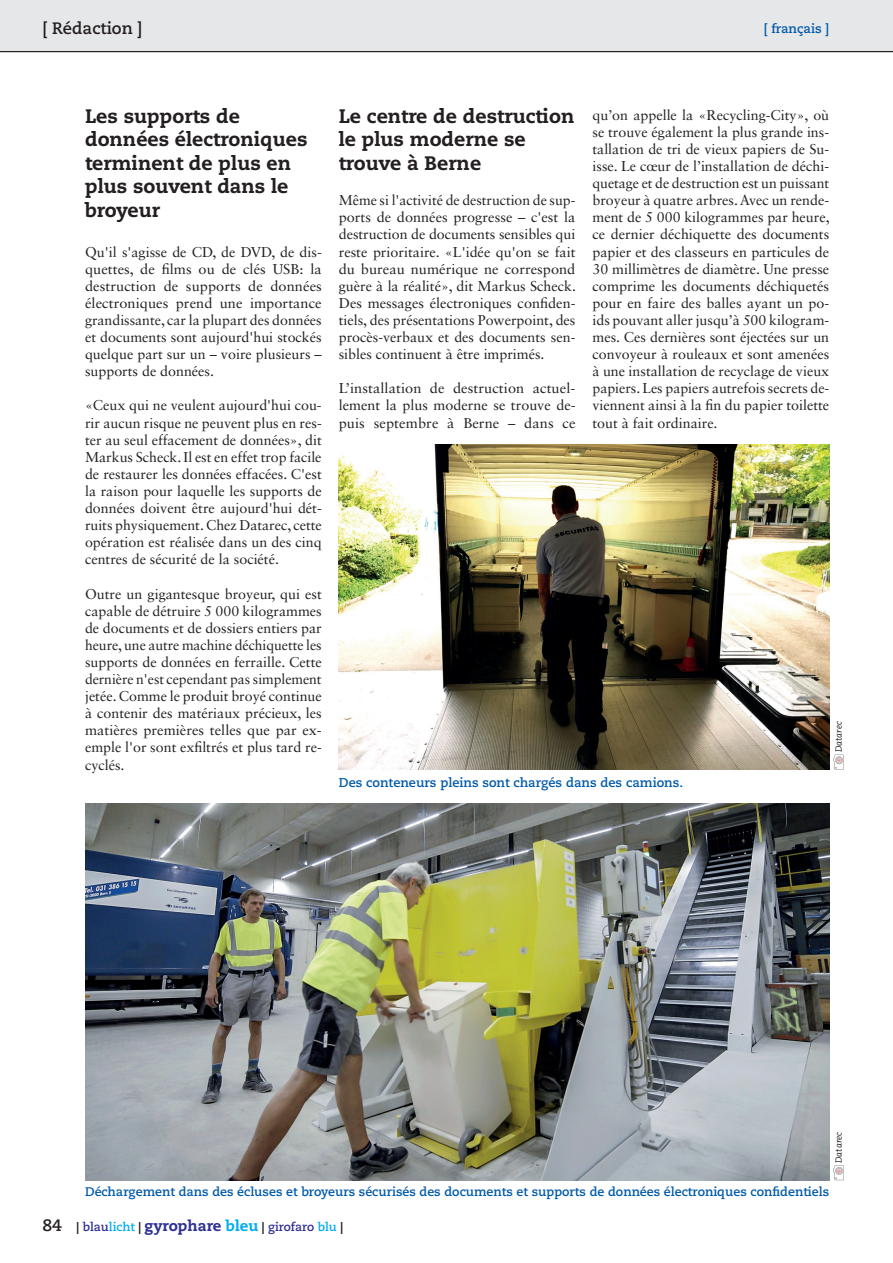
<style>
.page{position:relative;width:893px;height:1263px;background:#fff}
.page>*{position:absolute;margin:0;border:0;box-sizing:border-box;transform-origin:0 0}
.t1{font:800 19.5px/23.4px "Caecilia LT Std";color:#231f20}
.t2{font:700 16.5px "Caecilia LT Std";color:#231f20}
.t3{font:14.25px/17.1px "Sabon LT Std";color:#231f20;text-align:justify}
.t4{font:700 12.75px "Caecilia LT Std";color:#015aaa}
.t5{font:700 12.45px "Caecilia LT Std";color:#015aaa}
.t6{font:700 12px "Caecilia LT Std";color:#2e3092}
.t7{font:italic 9px "Caecilia LT Std";color:#231f20}
.t8{font:italic 4.8px "Caecilia LT Std";color:#d1232a}
.s1{font-size:16.5px;color:#231f20}
.s2{font-weight:800;color:#231f20}
.s3{color:#00aeef}
.s4{font-weight:800;font-size:15px}
.s5{font-weight:800;font-size:15px;color:#00aeef}
</style>
<div class="page">
<div style="left:0;top:0;width:893px;height:51px;background:#e6e7e9"></div>
<img style="left:85px;top:804px;width:744px;height:376px">
<img style="left:339px;top:445px;width:490px;height:325px">
<svg style="left:833px;top:1165px;width:11px;height:15px"></svg>
<svg style="left:833px;top:755px;width:11px;height:15px"></svg>
<hr style="left:0;top:51px;width:893px;height:1px;background:#231f20">
<p class="t2" style="left:43px;top:18px;width:101px">[ Rédaction ]</p>
<p class="t4" style="left:764px;top:21px;width:67px">[ français ]</p>
<h1 class="t1" style="left:85px;top:104px;width:224px">Les supports de données électroniques terminent de plus en plus souvent dans le broyeur</h1>
<p class="t3" style="left:85px;top:243px;width:238px">Qu'il s'agisse de CD, de DVD, de dis&shy;quettes, de films ou de clés USB: la destruction de supports de données électroniques prend une importance grandissante, car la plupart des données et documents sont aujourd'hui stockés quelque part sur un – voire plusieurs – supports de données.</p>
<p class="t3" style="left:85px;top:397px;width:238px">«Ceux qui ne veulent aujourd'hui cou&shy;rir aucun risque ne peuvent plus en res&shy;ter au seul effacement de données», dit Markus Scheck. Il est en effet trop facile de restaurer les données effacées. C'est la raison pour laquelle les supports de données doivent être aujourd'hui dét&shy;ruits physiquement. Chez Datarec, cette opération est réalisée dans un des cinq centres de sécurité de la société.</p>
<p class="t3" style="left:85px;top:585px;width:238px">Outre un gigantesque broyeur, qui est capable de détruire 5 000 kilogrammes de documents et de dossiers entiers par heure, une autre machine déchiquette les supports de données en ferraille. Cette dernière n'est cependant pas simplement jetée. Comme le produit broyé continue à contenir des matériaux précieux, les matières premières telles que par ex&shy;emple l'or sont exfiltrés et plus tard re&shy;cyclés.</p>
<h1 class="t1" style="left:339px;top:104px;width:237px">Le centre de destruction le plus moderne se trouve à Berne</h1>
<p class="t3" style="left:339px;top:192px;width:239px">Même si l'activité de destruction de sup&shy;ports de données progresse – c'est la destruction de documents sensibles qui reste prioritaire. «L'idée qu'on se fait du bureau numérique ne correspond guère à la réalité», dit Markus Scheck.<br>Des messages électroniques confiden&shy;tiels, des présentations Powerpoint, des procès-verbaux et des documents sen&shy;sibles continuent à être imprimés.</p>
<p class="t3" style="left:339px;top:380px;width:238px">L’installation de destruction actuel&shy;lement la plus moderne se trouve de&shy;puis septembre à Berne – dans ce</p>
<p class="t3" style="left:592px;top:106px;width:239px">qu’on appelle la «Recycling-City», où se trouve également la plus grande ins&shy;tallation de tri de vieux papiers de Su&shy;isse. Le cœur de l’installation de déchi&shy;quetage et de destruction est un puissant broyeur à quatre arbres. Avec un rende&shy;ment de 5 000 kilogrammes par heure, ce dernier déchiquette des documents papier et des classeurs en particules de 30 millimètres de diamètre. Une presse comprime les documents déchiquetés pour en faire des balles ayant un po&shy;ids pouvant aller jusqu’à 500 kilogram&shy;mes. Ces dernières sont éjectées sur un convoyeur à rouleaux et sont amenées à une installation de recyclage de vieux papiers. Les papiers autrefois secrets de&shy;viennent ainsi à la fin du papier toilette tout à fait ordinaire.</p>
<p class="t7" style="left:834px;top:752px;width:33px;rotate:-90deg">Datarec</p>
<p class="t8" style="left:836px;top:762px;width:5px;rotate:-90deg">©</p>
<p class="t4" style="left:339px;top:775px;width:346px">Des conteneurs pleins sont chargés dans des camions.</p>
<p class="t7" style="left:834px;top:1163px;width:33px;rotate:-90deg">Datarec</p>
<p class="t8" style="left:836px;top:1173px;width:5px;rotate:-90deg">©</p>
<p class="t5" style="left:85px;top:1184px;width:746px">Déchargement dans des écluses et broyeurs sécurisés des documents et supports de données électroniques confidentiels</p>
<p class="t6" style="left:43px;top:1220px;width:302px"><span class="s1">84</span> <span class="s2">|</span> blau<span class="s3">licht</span> <span class="s2">|</span> <span class="s4">gyrophare</span> <span class="s5">bleu</span> <span class="s2">|</span> girofaro <span class="s3">blu</span> <span class="s2">|</span></p>
</div>
